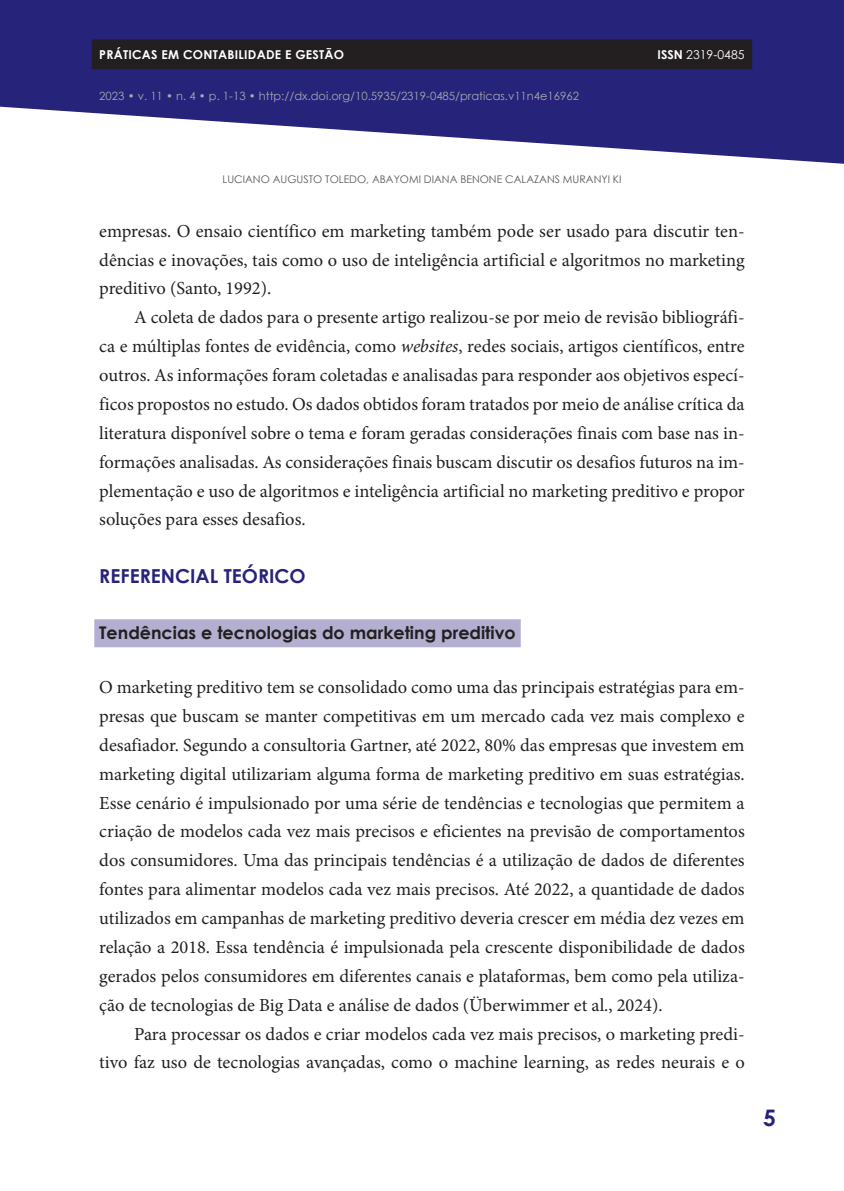
<style>
.page{position:relative;width:844px;height:1191px;background:#fff}
.page>*{position:absolute;margin:0;border:0;box-sizing:border-box;transform-origin:0 0}
.t1{font:700 22.75px "Century Gothic";color:#26237b}
.t2{font:700 19.25px "Century Gothic";color:#26237b}
.t3{font:18.38px/28.9px "Minion Pro";color:#231f20;text-align:justify}
.t4{font:700 17.5px "Century Gothic";color:#231f20}
.t5{font:700 12.25px "Century Gothic";letter-spacing:.02em;color:#fff}
.t6{font:12.25px "Century Gothic";color:#fff}
.t7{font:11.38px "Century Gothic";color:#a8a9ad}
.t8{font:10.5px "Century Gothic";color:#57585a}
.s1{font-weight:700}
.s2{font-style:italic}
</style>
<div class="page">
<svg style="left:1px;top:0;width:842px;height:164px;fill:#26237b"></svg>
<svg style="left:0;top:0;width:1px;height:107px"></svg>
<div style="left:92px;top:39px;width:660px;height:30px;background:#231f20"></div>
<div style="left:94px;top:619px;width:426px;height:28px;background:#b2afd1"></div>
<p class="t5" style="left:99px;top:45px;width:246px">PRÁTICAS EM CONTABILIDADE E GESTÃO</p>
<p class="t6" style="left:657px;top:46px;width:88px"><span class="s1">ISSN</span> 2319-0485</p>
<p class="t7" style="left:99px;top:88px;width:481px">2023 • v. 11 • n. 4 • p. 1-13 • http://dx.doi.org/10.5935/2319-0485/praticas.v11n4e16962</p>
<p class="t8" style="left:222px;top:172px;width:400px">LUCIANO AUGUSTO TOLEDO, ABAYOMI DIANA BENONE CALAZANS MURANYI KI</p>
<p class="t3" style="left:99px;top:216px;width:646px">empresas. O ensaio científico em marketing também pode ser usado para discutir ten&shy;dências e inovações, tais como o uso de inteligência artificial e algoritmos no marketing preditivo (Santo, 1992).</p>
<p class="t3" style="left:99px;top:303px;width:646px;text-indent:35px">A coleta de dados para o presente artigo realizou-se por meio de revisão bibliográfi&shy;ca e múltiplas fontes de evidência, como <span class="s2">websites</span>, redes sociais, artigos científicos, entre outros. As informações foram coletadas e analisadas para responder aos objetivos especí&shy;ficos propostos no estudo. Os dados obtidos foram tratados por meio de análise crítica da literatura disponível sobre o tema e foram geradas considerações finais com base nas in&shy;formações analisadas. As considerações finais buscam discutir os desafios futuros na im&shy;plementação e uso de algoritmos e inteligência artificial no marketing preditivo e propor soluções para esses desafios.</p>
<p class="t2" style="left:99px;top:561px;width:208px">REFERENCIAL TEÓRICO</p>
<p class="t4" style="left:99px;top:619px;width:418px">Tendências e tecnologias do marketing preditivo</p>
<p class="t3" style="left:99px;top:673px;width:646px">O marketing preditivo tem se consolidado como uma das principais estratégias para em&shy;presas que buscam se manter competitivas em um mercado cada vez mais complexo e desafiador. Segundo a consultoria Gartner, até 2022, 80% das empresas que investem em marketing digital utilizariam alguma forma de marketing preditivo em suas estratégias.<br>Esse cenário é impulsionado por uma série de tendências e tecnologias que permitem a criação de modelos cada vez mais precisos e eficientes na previsão de comportamentos dos consumidores. Uma das principais tendências é a utilização de dados de diferentes fontes para alimentar modelos cada vez mais precisos. Até 2022, a quantidade de dados utilizados em campanhas de marketing preditivo deveria crescer em média dez vezes em relação a 2018. Essa tendência é impulsionada pela crescente disponibilidade de dados gerados pelos consumidores em diferentes canais e plataformas, bem como pela utiliza&shy;ção de tecnologias de Big Data e análise de dados (Überwimmer et al., 2024).</p>
<p class="t3" style="left:99px;top:1019px;width:646px;text-align:right">Para processar os dados e criar modelos cada vez mais precisos, o marketing predi-<br>tivo faz uso de tecnologias avançadas, como o machine learning, as redes neurais e o</p>
<p class="t1" style="left:763px;top:1100px;width:14px">5</p>
</div>
